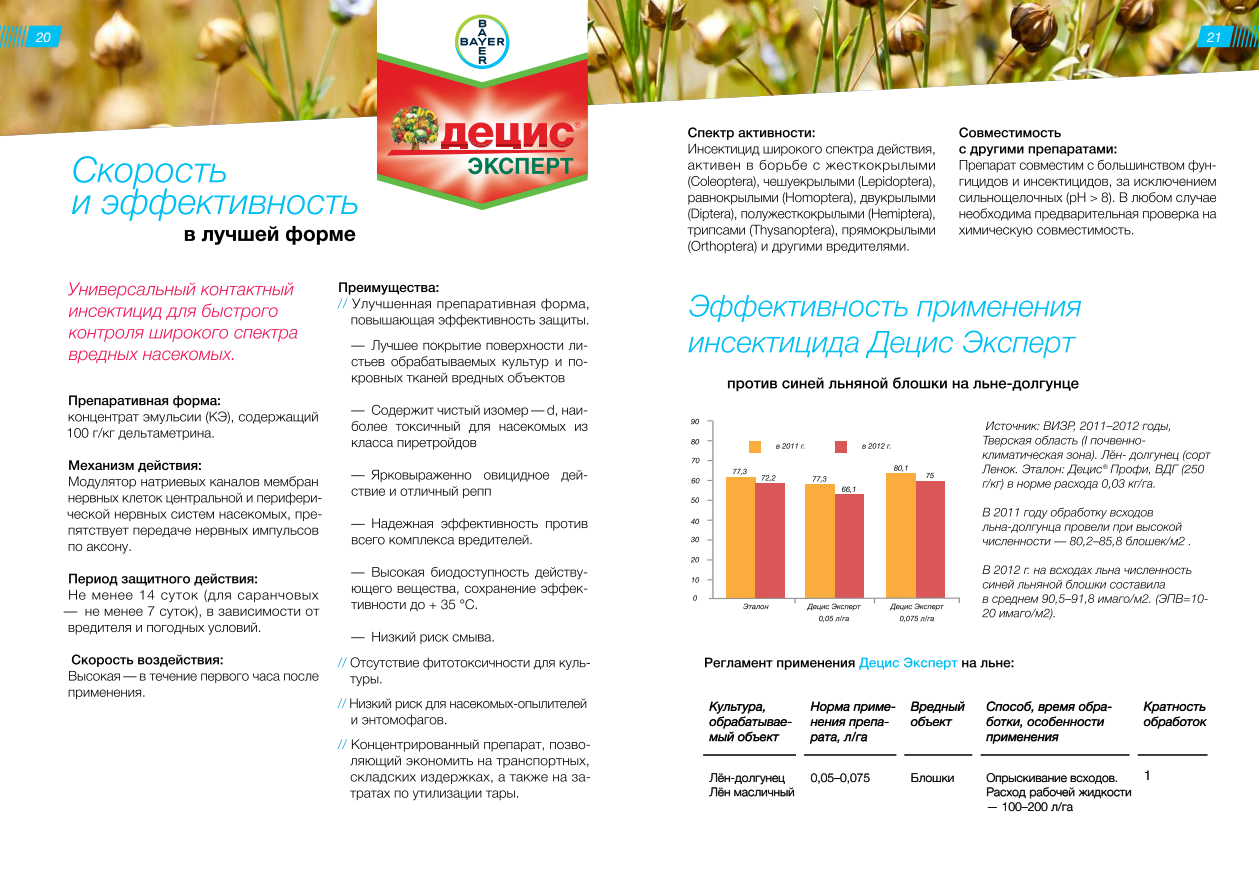
<style>
.page{position:relative;width:1259px;height:893px;background:#fff}
.page>*{position:absolute;margin:0;border:0;box-sizing:border-box;transform-origin:0 0}
.t1{font:italic 13.5px "Helvetica Neue";color:#fff}
.t2{font:300 13.5px "Helvetica Neue Cyr";color:#000}
.t3{font:italic 12.75px/15.3px "Helvetica Neue";color:#000}
.t4{font:300 12px/14.4px "Helvetica Neue";color:#000}
</style>
<div class="page">
<img style="left:0;top:0;width:1259px;height:136px">
<svg style="left:69px;top:350px;width:164px;height:13px"></svg>
<svg style="left:69px;top:329px;width:228px;height:13px"></svg>
<svg style="left:68px;top:282px;width:226px;height:38px"></svg>
<svg style="left:350px;top:790px;width:168px;height:10px"></svg>
<svg style="left:351px;top:774px;width:239px;height:10px"></svg>
<svg style="left:337px;top:739px;width:253px;height:29px"></svg>
<svg style="left:337px;top:698px;width:249px;height:29px"></svg>
<svg style="left:350px;top:676px;width:31px;height:10px"></svg>
<svg style="left:337px;top:657px;width:253px;height:13px"></svg>
<svg style="left:337px;top:282px;width:251px;height:45px"></svg>
<svg style="left:69px;top:690px;width:75px;height:9px"></svg>
<svg style="left:69px;top:654px;width:249px;height:29px"></svg>
<svg style="left:64px;top:573px;width:255px;height:62px"></svg>
<svg style="left:69px;top:544px;width:62px;height:10px"></svg>
<svg style="left:69px;top:528px;width:249px;height:9px"></svg>
<svg style="left:68px;top:460px;width:253px;height:61px"></svg>
<svg style="left:68px;top:395px;width:250px;height:45px"></svg>
<svg style="left:72px;top:156px;width:285px;height:89px"></svg>
<svg style="left:687px;top:127px;width:248px;height:126px"></svg>
<svg style="left:959px;top:227px;width:174px;height:10px"></svg>
<svg style="left:959px;top:179px;width:257px;height:42px"></svg>
<svg style="left:959px;top:146px;width:256px;height:26px"></svg>
<svg style="left:959px;top:127px;width:101px;height:10px"></svg>
<svg style="left:728px;top:377px;width:350px;height:14px"></svg>
<svg style="left:688px;top:330px;width:388px;height:28px"></svg>
<svg style="left:689px;top:294px;width:392px;height:28px"></svg>
<svg style="left:705px;top:657px;width:308px;height:13px"></svg>
<svg style="left:1145px;top:770px;width:3px;height:10px"></svg>
<svg style="left:986px;top:773px;width:145px;height:38px"></svg>
<svg style="left:911px;top:773px;width:42px;height:9px"></svg>
<svg style="left:811px;top:773px;width:58px;height:10px"></svg>
<svg style="left:709px;top:773px;width:85px;height:23px"></svg>
<svg style="left:1144px;top:701px;width:63px;height:27px"></svg>
<svg style="left:986px;top:734px;width:72px;height:10px"></svg>
<svg style="left:986px;top:701px;width:125px;height:27px"></svg>
<svg style="left:911px;top:701px;width:53px;height:25px"></svg>
<svg style="left:810px;top:719px;width:78px;height:25px"></svg>
<svg style="left:811px;top:701px;width:84px;height:12px"></svg>
<svg style="left:709px;top:701px;width:82px;height:40px"></svg>
<hr style="left:703px;top:754px;width:93px;height:2px;background:#000">
<hr style="left:804px;top:754px;width:92px;height:2px;background:#000">
<hr style="left:904px;top:754px;width:68px;height:2px;background:#000">
<hr style="left:1137px;top:754px;width:70px;height:2px;background:#000">
<hr style="left:980px;top:754px;width:149px;height:2px;background:#000">
<svg style="left:982px;top:565px;width:225px;height:54px"></svg>
<svg style="left:981px;top:508px;width:209px;height:39px"></svg>
<svg style="left:981px;top:421px;width:230px;height:69px"></svg>
<svg style="left:377px;top:0;width:210px;height:210px"></svg>
<svg style="left:351px;top:632px;width:143px;height:12px"></svg>
<svg style="left:351px;top:567px;width:236px;height:44px"></svg>
<svg style="left:351px;top:518px;width:236px;height:29px"></svg>
<svg style="left:351px;top:470px;width:236px;height:28px"></svg>
<svg style="left:351px;top:405px;width:236px;height:45px"></svg>
<svg style="left:351px;top:340px;width:236px;height:45px"></svg>
<svg style="left:692px;top:577px;width:7px;height:6px"></svg>
<svg style="left:693px;top:595px;width:4px;height:6px"></svg>
<svg style="left:691px;top:557px;width:8px;height:5px"></svg>
<svg style="left:691px;top:537px;width:8px;height:5px"></svg>
<svg style="left:691px;top:519px;width:8px;height:5px"></svg>
<svg style="left:691px;top:497px;width:8px;height:6px"></svg>
<svg style="left:692px;top:458px;width:7px;height:5px"></svg>
<svg style="left:691px;top:478px;width:8px;height:5px"></svg>
<svg style="left:691px;top:439px;width:8px;height:5px"></svg>
<svg style="left:691px;top:419px;width:8px;height:5px"></svg>
<svg style="left:733px;top:469px;width:13px;height:6px"></svg>
<svg style="left:813px;top:476px;width:13px;height:7px"></svg>
<svg style="left:842px;top:487px;width:13px;height:6px"></svg>
<svg style="left:894px;top:465px;width:13px;height:7px"></svg>
<svg style="left:926px;top:473px;width:8px;height:5px"></svg>
<svg style="left:762px;top:475px;width:13px;height:7px"></svg>
<svg style="left:776px;top:443px;width:28px;height:6px"></svg>
<svg style="left:862px;top:443px;width:28px;height:6px"></svg>
<svg style="left:806px;top:604px;width:55px;height:18px"></svg>
<svg style="left:889px;top:604px;width:54px;height:18px"></svg>
<svg style="left:743px;top:604px;width:25px;height:5px"></svg>
<div style="left:726px;top:477px;width:29px;height:121px;background:#fbac3f"></div>
<div style="left:749px;top:441px;width:11px;height:11px;background:#fbac3f"></div>
<div style="left:835px;top:441px;width:12px;height:11px;background:#d95857"></div>
<div style="left:755px;top:483px;width:29px;height:115px;background:#d95857"></div>
<div style="left:834px;top:495px;width:30px;height:103px;background:#d95857"></div>
<div style="left:915px;top:481px;width:30px;height:117px;background:#d95857"></div>
<div style="left:805px;top:484px;width:30px;height:114px;background:#fbac3f"></div>
<div style="left:886px;top:474px;width:29px;height:124px;background:#fbac3f"></div>
<hr style="left:708px;top:597px;width:251px;height:2px;background:#939598">
<svg style="left:707px;top:420px;width:6px;height:179px"></svg>
<svg style="left:0;top:26px;width:63px;height:21px"></svg>
<svg style="left:1195px;top:26px;width:64px;height:21px"></svg>
<p class="t1" style="left:36px;top:27px;width:17px">20</p>
<p class="t1" style="left:1207px;top:27px;width:17px">21</p>
<p class="t3" style="left:709px;top:699px;width:84px">Культура, обрабатывае&shy;мый объект</p>
<p class="t3" style="left:810px;top:699px;width:87px">Норма приме&shy;нения препа&shy;рата, л/га</p>
<p class="t3" style="left:911px;top:699px;width:56px">Вредный объект</p>
<p class="t3" style="left:986px;top:699px;width:128px">Способ, время обра&shy;ботки, особенности применения</p>
<p class="t3" style="left:1143px;top:699px;width:64px">Кратность обработок</p>
<p class="t4" style="left:709px;top:769px;width:87px">Лён-долгунец<br>Лён масличный</p>
<p class="t4" style="left:810px;top:769px;width:61px">0,05–0,075</p>
<p class="t4" style="left:911px;top:769px;width:45px">Блошки</p>
<p class="t4" style="left:986px;top:769px;width:147px">Опрыскивание всходов.<br>Расход рабочей жидкости</p>
<p class="t4" style="left:986px;top:798px;width:88px">— 100–200 л/га</p>
<p class="t2" style="left:1143px;top:768px;width:9px">1</p>
</div>
